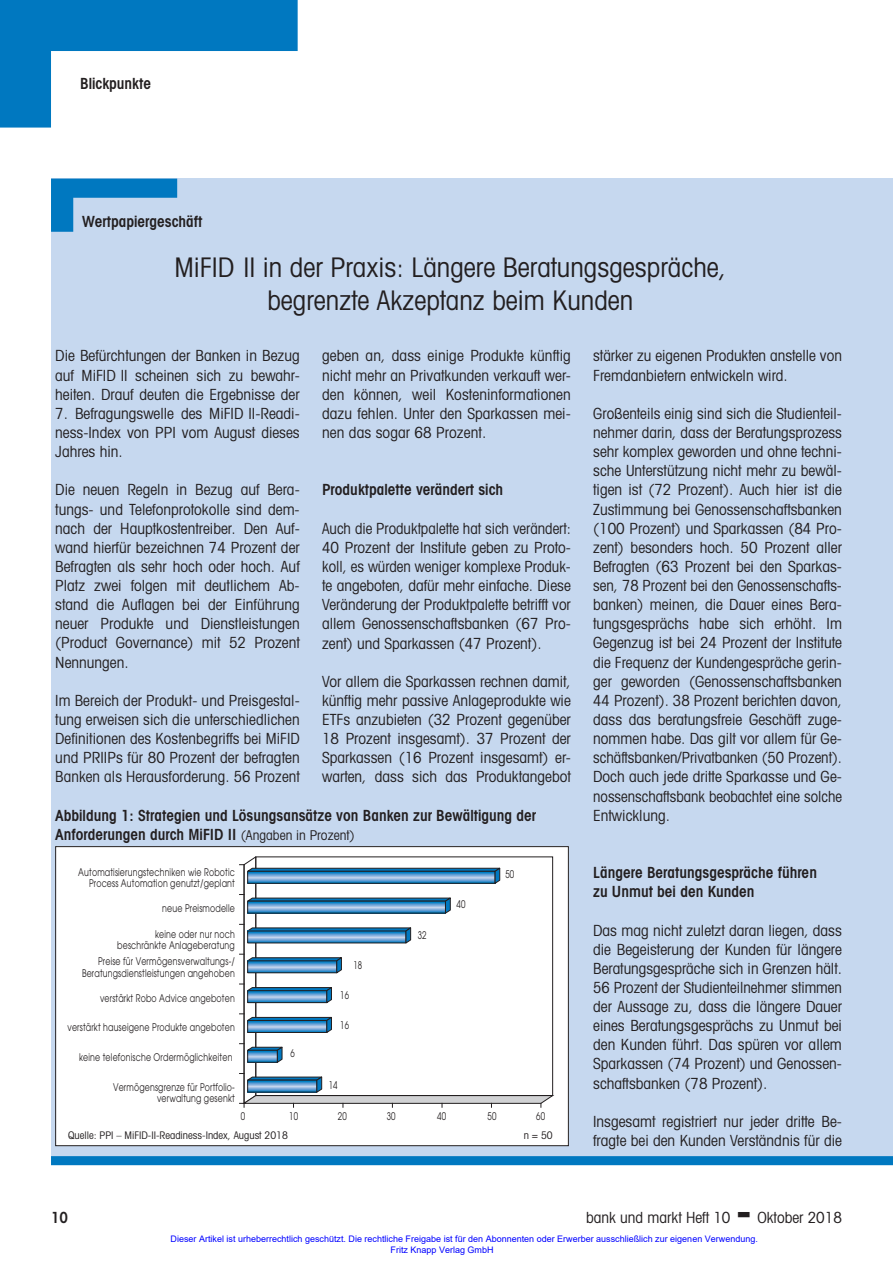
<style>
.page{position:relative;width:893px;height:1263px;background:#fff}
.page>*{position:absolute;margin:0;border:0;box-sizing:border-box;transform-origin:0 0}
.t1{font:condensed 27px/33px "Avant Garde";color:#231f20;text-align:center}
.t2{font:condensed 15.3px/19.2px "Avant Garde";color:#231f20;text-align:justify}
.t3{font:600 condensed 15.3px/19.2px "Avant Garde";color:#231f20}
.t4{font:10.5px/11.2px "Avant Garde";letter-spacing:.02em;color:#231f20;text-align:right;scale:.75 1}
.t5{font:condensed 10.5px "Avant Garde";color:#231f20}
.t6{font:9px/10.8px "Arial";color:#00f}
.s1{font-weight:400;font-size:13.5px}
</style>
<div class="page">
<div style="left:51px;top:179px;width:842px;height:978px;background:#c6d8ef"></div>
<div style="left:51px;top:1156px;width:842px;height:9px;background:#0078c0"></div>
<svg style="left:51px;top:179px;width:126px;height:53px"></svg>
<div style="left:56px;top:847px;width:512px;height:299px;background:#fff"></div>
<svg style="left:240px;top:857px;width:314px;height:250px"></svg>
<div style="left:55px;top:846px;width:514px;height:300px;border:1px solid #231f20"></div>
<svg style="left:0;top:0;width:298px;height:128px"></svg>
<p class="t3" style="left:80px;top:73px;width:72px">Blickpunkte</p>
<p class="t3" style="left:82px;top:211px;width:122px">Wertpapiergeschäft</p>
<h1 class="t1" style="left:174px;top:251px;width:553px">MiFID II in der Praxis: Längere Beratungsgespräche, begrenzte Akzeptanz beim Kunden</h1>
<p class="t2" style="left:593px;top:346px;width:250px">stärker zu eigenen Produkten anstelle von<br>Fremdanbietern entwickeln wird.</p>
<p class="t2" style="left:593px;top:403px;width:250px">Großenteils einig sind sich die Studienteil&shy;nehmer darin, dass der Beratungsprozess sehr komplex geworden und ohne techni&shy;sche Unterstützung nicht mehr zu bewäl&shy;tigen ist (72 Prozent). Auch hier ist die Zustimmung bei Genossenschaftsbanken (100 Prozent) und Sparkassen (84 Pro&shy;zent) besonders hoch. 50 Prozent aller Befragten (63 Prozent bei den Sparkas&shy;sen, 78 Prozent bei den Genossenschafts&shy;banken) meinen, die Dauer eines Bera&shy;tungsgesprächs habe sich erhöht. Im Gegenzug ist bei 24 Prozent der Institute die Frequenz der Kundengespräche gerin&shy;ger geworden (Genossenschaftsbanken 44 Prozent). 38 Prozent berichten davon, dass das beratungsfreie Geschäft zuge&shy;nommen habe. Das gilt vor allem für Ge&shy;schäftsbanken/Privatbanken (50 Prozent).<br>Doch auch jede dritte Sparkasse und Ge&shy;nossenschaftsbank beobachtet eine solche Entwicklung.</p>
<p class="t2" style="left:322px;top:346px;width:250px">geben an, dass einige Produkte künftig nicht mehr an Privatkunden verkauft wer&shy;den können, weil Kosteninformationen dazu fehlen. Unter den Sparkassen mei&shy;nen das sogar 68 Prozent.</p>
<p class="t2" style="left:55px;top:346px;width:246px">Die Befürchtungen der Banken in Bezug auf MiFID II scheinen sich zu bewahr&shy;heiten. Drauf deuten die Ergebnisse der</p>
<p class="t2" style="left:55px;top:403px;width:246px">7. Befragungswelle des MiFID II-Readi&shy;ness-Index von PPI vom August dieses Jahres hin.</p>
<p class="t2" style="left:55px;top:480px;width:246px">Die neuen Regeln in Bezug auf Bera&shy;tungs- und Telefonprotokolle sind dem&shy;nach der Hauptkostentreiber. Den Auf&shy;wand hierfür bezeichnen 74 Prozent der Befragten als sehr hoch oder hoch. Auf Platz zwei folgen mit deutlichem Ab&shy;stand die Auflagen bei der Einführung neuer Produkte und Dienstleistungen (Product Governance) mit 52 Prozent Nennungen.</p>
<p class="t2" style="left:55px;top:690px;width:246px">Im Bereich der Produkt- und Preisgestal&shy;tung erweisen sich die unterschiedlichen Definitionen des Kostenbegriffs bei MiFID und PRIIPs für 80 Prozent der befragten Banken als Herausforderung. 56 Prozent</p>
<p class="t3" style="left:322px;top:480px;width:183px">Produktpalette verändert sich</p>
<p class="t2" style="left:322px;top:518px;width:250px">Auch die Produktpalette hat sich verändert:<br>40 Prozent der Institute geben zu Proto&shy;koll, es würden weniger komplexe Produk&shy;te angeboten, dafür mehr einfache. Diese Veränderung der Produktpalette betrifft vor allem Genossenschaftsbanken (67 Pro&shy;zent) und Sparkassen (47 Prozent).</p>
<p class="t2" style="left:322px;top:671px;width:250px">Vor allem die Sparkassen rechnen damit, künftig mehr passive Anlageprodukte wie ETFs anzubieten (32 Prozent gegenüber 18 Prozent insgesamt). 37 Prozent der Sparkassen (16 Prozent insgesamt) er&shy;warten, dass sich das Produktangebot</p>
<p class="t3" style="left:55px;top:805px;width:482px">Abbildung 1: Strategien und Lösungsansätze von Banken zur Bewältigung der<br>Anforderungen durch MiFID II <span class="s1">(Angaben in Prozent)</span></p>
<p class="t4" style="left:78px;top:866px;width:210px">Automatisierungstechniken wie Robotic<br>Process Automation genutzt/geplant</p>
<p class="t4" style="left:162px;top:902px;width:98px">neue Preismodelle</p>
<p class="t4" style="left:117px;top:928px;width:158px">keine oder nur noch beschränkte Anlageberatung</p>
<p class="t4" style="left:82px;top:956px;width:205px">Preise für Vermögensverwaltungs-/<br>Beratungsdienstleistungen angehoben</p>
<p class="t4" style="left:100px;top:992px;width:181px">verstärkt Robo Advice angeboten</p>
<p class="t4" style="left:67px;top:1022px;width:225px">verstärkt hauseigene Produkte angeboten</p>
<p class="t4" style="left:79px;top:1052px;width:206px">keine telefonische Ordermöglichkeiten</p>
<p class="t4" style="left:113px;top:1081px;width:164px">Vermögensgrenze für Portfolio&shy;verwaltung gesenkt</p>
<p class="t4" style="left:290px;top:1048px;width:7px">6</p>
<p class="t4" style="left:353px;top:960px;width:13px">18</p>
<p class="t4" style="left:340px;top:989px;width:13px">16</p>
<p class="t4" style="left:340px;top:1019px;width:13px">16</p>
<p class="t4" style="left:329px;top:1079px;width:13px">14</p>
<p class="t4" style="left:418px;top:930px;width:13px">32</p>
<p class="t4" style="left:457px;top:898px;width:13px">40</p>
<p class="t4" style="left:505px;top:869px;width:13px">50</p>
<p class="t4" style="left:241px;top:1111px;width:7px">0</p>
<p class="t4" style="left:289px;top:1111px;width:13px">10</p>
<p class="t4" style="left:338px;top:1111px;width:13px">20</p>
<p class="t4" style="left:387px;top:1111px;width:13px">30</p>
<p class="t4" style="left:437px;top:1111px;width:13px">40</p>
<p class="t4" style="left:487px;top:1111px;width:13px">50</p>
<p class="t4" style="left:536px;top:1111px;width:13px">60</p>
<p class="t5" style="left:68px;top:1129px;width:221px">Quelle: PPI – MiFID-II-Readiness-Index, August 2018</p>
<p class="t5" style="left:524px;top:1129px;width:31px">n = 50</p>
<p class="t3" style="left:593px;top:863px;width:225px">Längere Beratungsgespräche führen zu Unmut bei den Kunden</p>
<p class="t2" style="left:593px;top:920px;width:250px">Das mag nicht zuletzt daran liegen, dass die Begeisterung der Kunden für längere Beratungsgespräche sich in Grenzen hält.<br>56 Prozent der Studienteilnehmer stimmen der Aussage zu, dass die längere Dauer eines Beratungsgesprächs zu Unmut bei den Kunden führt. Das spüren vor allem Sparkassen (74 Prozent) und Genossen&shy;schaftsbanken (78 Prozent).</p>
<p class="t2" style="left:593px;top:1111px;width:250px">Insgesamt registriert nur jeder dritte Be&shy;fragte bei den Kunden Verständnis für die</p>
<p class="t3" style="left:51px;top:1207px;width:19px">10</p>
<p class="t2" style="left:586px;top:1207px;width:146px">bank und markt Heft 10</p>
<p class="t2" style="left:757px;top:1207px;width:86px">Oktober 2018</p>
<p class="t6" style="left:391px;top:1233px;width:369px;text-indent:-220px">Dieser Artikel ist urheberrechtlich geschützt. Die rechtliche Freigabe ist für den Abonnenten oder Erwerber ausschließlich zur eigenen Verwendung.<br>Fritz Knapp Verlag GmbH</p>
</div>
